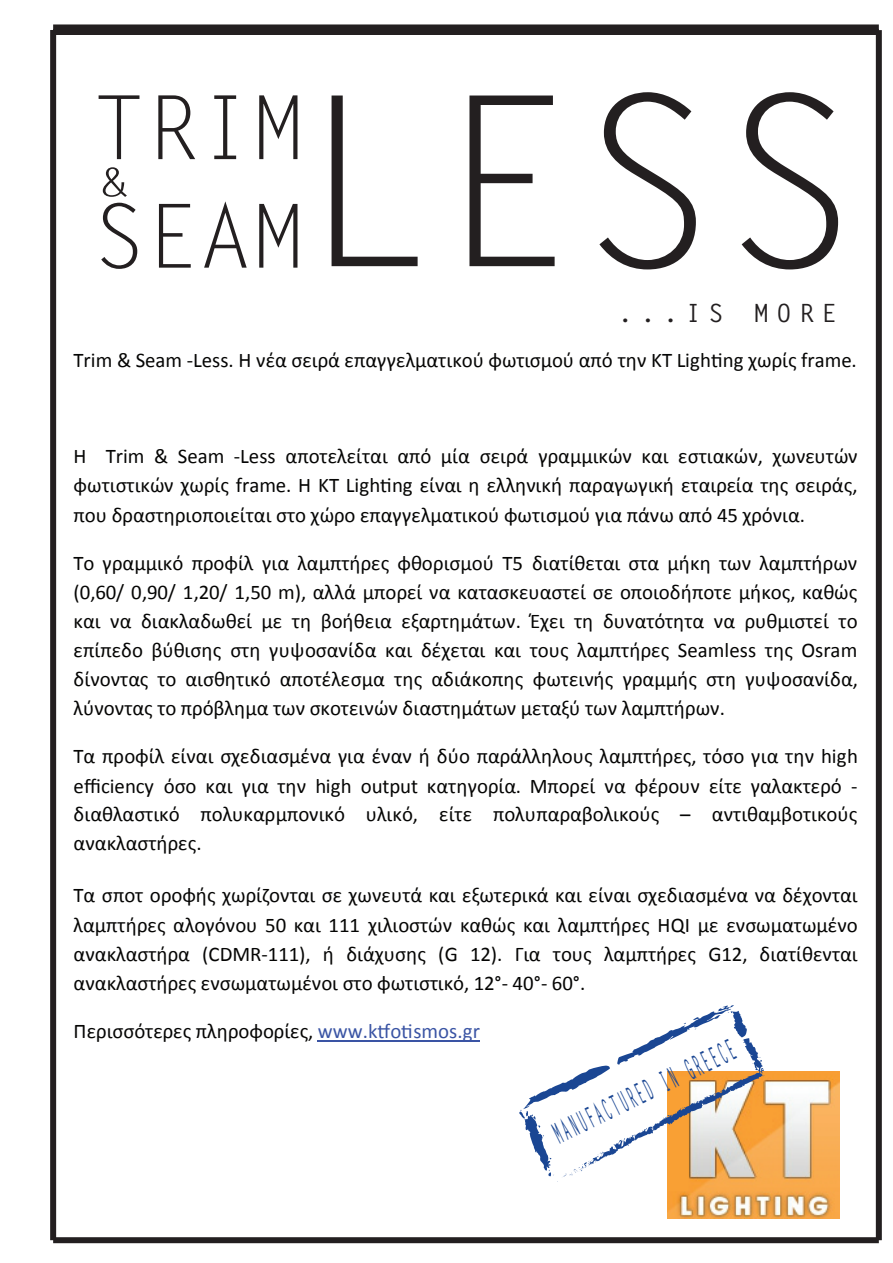
<style>
.page{position:relative;width:893px;height:1263px;background:#fff}
.page>*{position:absolute;margin:0;border:0;box-sizing:border-box;transform-origin:0 0}
.t1{font:237px "Letter Gothic Std";color:#231f20}
.t2{font:88.5px/108.4px "Letter Gothic Std";color:#231f20}
.t3{font:39.45px "Letter Gothic Std";color:#231f20;scale:1.38 1}
.t4{font:700 29.1px "Letter Gothic Std";color:#1a4693;scale:.35 1}
.t5{font:700 25.2px "Letter Gothic Std";letter-spacing:.3em;color:#231f20}
.t6{font:20.85px/29.1px "Calibri";color:#050504;text-align:justify}
.s1{color:#3a54a4}
</style>
<div class="page">
<hr style="left:318px;top:1040px;width:162px;height:2px;background:#3a54a4">
<div style="left:53px;top:24px;width:826px;height:6px;background:#231f20"></div>
<div style="left:53px;top:29px;width:826px;height:6px;background:#231f20"></div>
<div style="left:876px;top:30px;width:6px;height:1210px;background:#231f20"></div>
<div style="left:53px;top:1237px;width:826px;height:6px;background:#231f20"></div>
<div style="left:50px;top:30px;width:6px;height:1210px;background:#231f20"></div>
<img style="left:667px;top:1072px;width:172px;height:146px">
<svg style="left:519px;top:1005px;width:245px;height:177px"></svg>
<h2 class="t2" style="left:92px;top:77px;width:214px">TRIM<br>SEAM</h2>
<h3 class="t3" style="left:98px;top:160px;width:25px">&amp;</h3>
<h1 class="t1" style="left:291px;top:46px;width:570px">LESS</h1>
<p class="t5" style="left:618px;top:297px;width:220px">...IS MORE</p>
<p class="t6" style="left:74px;top:346px;width:785px">Trim &amp; Seam -Less. Η νέα σειρά επαγγελματικού φωτισμού από την ΚΤ Lighting χωρίς frame.</p>
<p class="t6" style="left:74px;top:442px;width:785px">Η Trim &amp; Seam -Less αποτελείται από μία σειρά γραμμικών και εστιακών, χωνευτών φωτιστικών χωρίς frame. H KT Lighting είναι η ελληνική παραγωγική εταιρεία της σειράς, που δραστηριοποιείται στο χώρο επαγγελματικού φωτισμού για πάνω από 45 χρόνια.</p>
<p class="t6" style="left:74px;top:548px;width:786px">Το γραμμικό προφίλ για λαμπτήρες φθορισμού Τ5 διατίθεται στα μήκη των λαμπτήρων (0,60/ 0,90/ 1,20/ 1,50 m), αλλά μπορεί να κατασκευαστεί σε οποιοδήποτε μήκος, καθώς και να διακλαδωθεί με τη βοήθεια εξαρτημάτων. Έχει τη δυνατότητα να ρυθμιστεί το επίπεδο βύθισης στη γυψοσανίδα και δέχεται και τους λαμπτήρες Seamless της Osram δίνοντας το αισθητικό αποτέλεσμα της αδιάκοπης φωτεινής γραμμής στη γυψοσανίδα, λύνοντας το πρόβλημα των σκοτεινών διαστημάτων μεταξύ των λαμπτήρων.</p>
<p class="t6" style="left:74px;top:742px;width:786px">Τα προφίλ είναι σχεδιασμένα για έναν ή δύο παράλληλους λαμπτήρες, τόσο για την high efficiency όσο και για την high output κατηγορία. Μπορεί να φέρουν είτε γαλακτερό - διαθλαστικό πολυκαρμπονικό υλικό, είτε πολυπαραβολικούς – αντιθαμβοτικούς ανακλαστήρες.</p>
<p class="t6" style="left:74px;top:881px;width:786px">Τα σποτ οροφής χωρίζονται σε χωνευτά και εξωτερικά και είναι σχεδιασμένα να δέχονται λαμπτήρες αλογόνου 50 και 111 χιλιοστών καθώς και λαμπτήρες HQI με ενσωματωμένο ανακλαστήρα (CDMR-111), ή διάχυσης (G 12). Για τους λαμπτήρες G12, διατίθενται ανακλαστήρες ενσωματωμένοι στο φωτιστικό, 12°- 40°- 60°.</p>
<p class="t6" style="left:74px;top:1017px;width:408px">Περισσότερες πληροφορίες, <span class="s1">www.ktfotismos.gr</span></p>
<h3 class="t4" style="left:547px;top:1119px;width:570px;rotate:-26deg">MANUFACTURED IN GREECE</h3>
</div>
